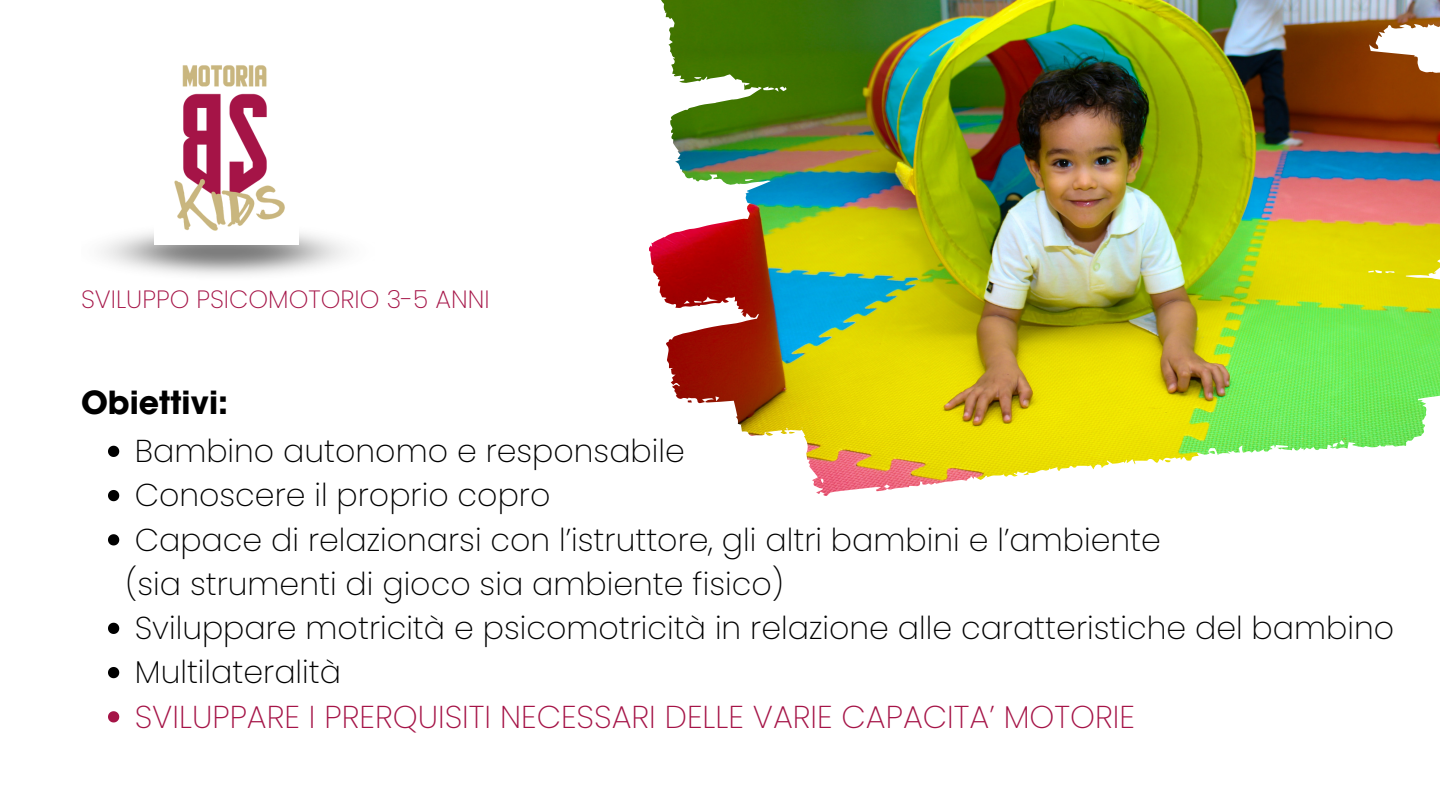
<style>
.page{position:relative;width:1440px;height:810px;background:#fff}
.page>*{position:absolute;margin:0;border:0;box-sizing:border-box;transform-origin:0 0}
.t1{font:200 31.6px/44.2px "Poppins";color:#000}
.t2{font:200 31.6px "Poppins";color:#a51447}
.t3{font:700 31.6px "ITC Avant Garde Std";color:#000}
.t4{font:200 25px "Poppins";color:#a51447}
</style>
<div class="page">
<img style="left:111px;top:0;width:1329px;height:723px">
<img style="left:1369px;top:0;width:71px;height:181px">
<img style="left:101px;top:220px;width:274px;height:65px">
<div style="left:155px;top:48px;width:144px;height:196px;background:#fff"></div>
<img style="left:174px;top:65px;width:111px;height:166px">
<svg style="left:108px;top:446px;width:11px;height:11px"></svg>
<svg style="left:108px;top:490px;width:11px;height:11px"></svg>
<svg style="left:108px;top:534px;width:11px;height:11px"></svg>
<svg style="left:108px;top:623px;width:11px;height:11px"></svg>
<svg style="left:108px;top:667px;width:11px;height:11px"></svg>
<svg style="left:108px;top:711px;width:11px;height:11px"></svg>
<p class="t4" style="left:81px;top:281px;width:410px">SVILUPPO PSICOMOTORIO 3-5 ANNI</p>
<p class="t3" style="left:81px;top:391px;width:149px">Obiettivi:</p>
<p class="t1" style="left:135px;top:429px;width:1028px">Bambino autonomo e responsabile<br>Conoscere il proprio copro<br>Capace di relazionarsi con l’istruttore, gli altri bambini e l’ambiente</p>
<p class="t1" style="left:126px;top:562px;width:660px">(sia strumenti di gioco sia ambiente fisico)</p>
<p class="t1" style="left:135px;top:606px;width:1261px">Sviluppare motricità e psicomotricità in relazione alle caratteristiche del bambino<br>Multilateralità</p>
<p class="t2" style="left:135px;top:695px;width:1002px">SVILUPPARE I PRERQUISITI NECESSARI DELLE VARIE CAPACITA’ MOTORIE</p>
</div>
